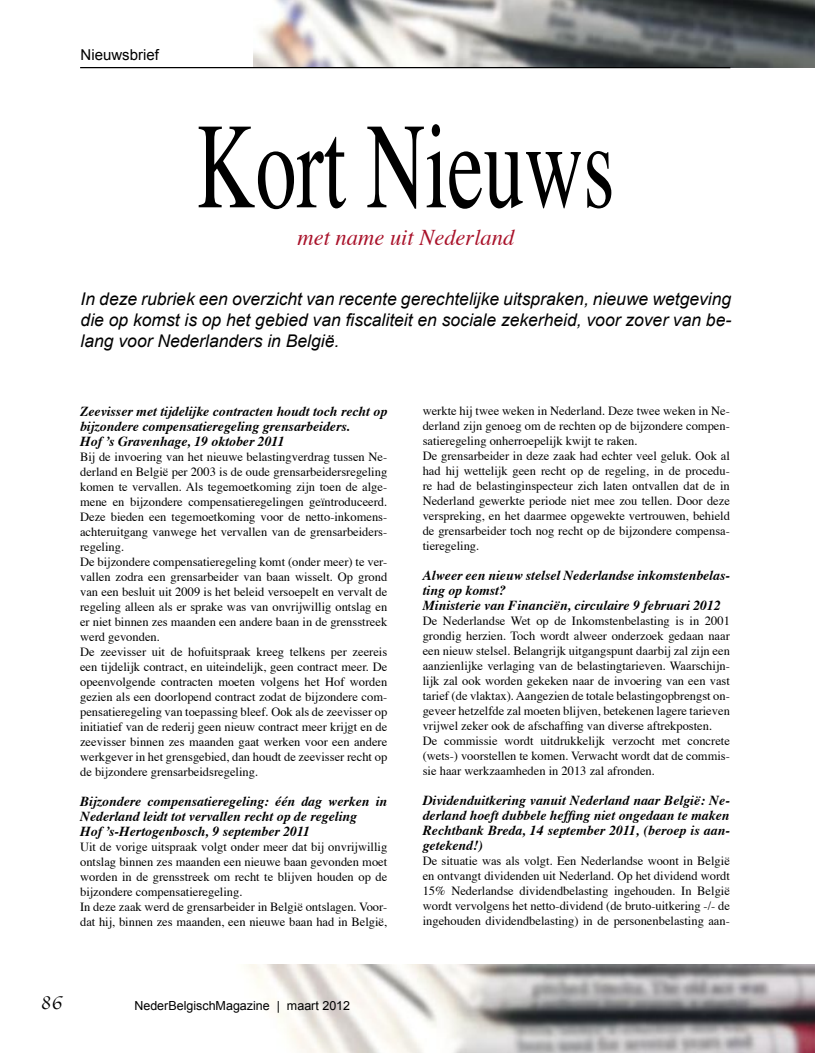
<style>
.page{position:relative;width:815px;height:1053px;background:#fff}
.page>*{position:absolute;margin:0;border:0;box-sizing:border-box;transform-origin:0 0}
.t1{font:121.88px "Times";color:#000;scale:.67 1}
.t2{font:italic 22.5px "Times";color:#a9122a}
.t3{font:20px "Apple Chancery";color:#000}
.t4{font:italic 17.5px/21px "Arial";color:#000;text-align:justify}
.t5{font:15px "Arial";color:#000}
.t6{font:italic 700 13.75px/15px "Times";color:#000}
.t7{font:12.5px/15px "Times";color:#000;text-align:justify}
.t8{font:12.5px "Arial";color:#000}
</style>
<div class="page">
<img style="left:254px;top:0;width:561px;height:67px">
<img style="left:245px;top:964px;width:570px;height:88px">
<hr style="left:80px;top:67px;width:650px;height:1px;background:#000">
<p class="t5" style="left:81px;top:46px;width:80px">Nieuwsbrief</p>
<p class="t1" style="left:197px;top:89px;width:625px">Kort Nieuws</p>
<p class="t2" style="left:298px;top:223px;width:218px">met name uit Nederland</p>
<p class="t4" style="left:81px;top:289px;width:652px">In deze rubriek een overzicht van recente gerechtelijke uitspraken, nieuwe wetgeving die op komst is op het gebied van fiscaliteit en sociale zekerheid, voor zover van be&shy;lang voor Nederlanders in België.</p>
<p class="t6" style="left:80px;top:404px;width:309px">Zeevisser met tijdelijke contracten houdt toch recht op bijzondere compensatieregeling grensarbeiders.</p>
<p class="t6" style="left:80px;top:434px;width:206px">Hof ʼs Gravenhage, 19 oktober 2011</p>
<p class="t7" style="left:80px;top:449px;width:309px">Bij de invoering van het nieuwe belastingverdrag tussen Ne&shy;derland en België per 2003 is de oude grensarbeidersregeling komen te vervallen. Als tegemoetkoming zijn toen de alge&shy;mene en bijzondere compensatieregelingen geïntroduceerd.<br>Deze bieden een tegemoetkoming voor de netto-inkomens&shy;achteruitgang vanwege het vervallen van de grensarbeiders&shy;regeling.</p>
<p class="t7" style="left:80px;top:554px;width:309px">De bijzondere compensatieregeling komt (onder meer) te ver&shy;vallen zodra een grensarbeider van baan wisselt. Op grond van een besluit uit 2009 is het beleid versoepelt en vervalt de regeling alleen als er sprake was van onvrijwillig ontslag en er niet binnen zes maanden een andere baan in de grensstreek werd gevonden.</p>
<p class="t7" style="left:80px;top:644px;width:309px">De zeevisser uit de hofuitspraak kreeg telkens per zeereis een tijdelijk contract, en uiteindelijk, geen contract meer. De opeenvolgende contracten moeten volgens het Hof worden gezien als een doorlopend contract zodat de bijzondere com&shy;pensatieregeling van toepassing bleef. Ook als de zeevisser op initiatief van de rederij geen nieuw contract meer krijgt en de zeevisser binnen zes maanden gaat werken voor een andere werkgever in het grensgebied, dan houdt de zeevisser recht op de bijzondere grensarbeidsregeling.</p>
<p class="t6" style="left:80px;top:794px;width:309px">Bijzondere compensatieregeling: één dag werken in<br>Nederland leidt tot vervallen recht op de regeling</p>
<p class="t6" style="left:80px;top:824px;width:232px">Hof ʼs-Hertogenbosch, 9 september 2011</p>
<p class="t7" style="left:80px;top:839px;width:309px">Uit de vorige uitspraak volgt onder meer dat bij onvrijwillig ontslag binnen zes maanden een nieuwe baan gevonden moet worden in de grensstreek om recht te blijven houden op de bijzondere compensatieregeling.</p>
<p class="t7" style="left:80px;top:899px;width:309px">In deze zaak werd de grensarbeider in België ontslagen. Voor&shy;dat hij, binnen zes maanden, een nieuwe baan had in België,</p>
<p class="t3" style="left:41px;top:986px;width:23px">86</p>
<p class="t8" style="left:134px;top:998px;width:217px">NederBelgischMagazine | maart 2012</p>
<p class="t7" style="left:423px;top:403px;width:309px">werkte hij twee weken in Nederland. Deze twee weken in Ne&shy;derland zijn genoeg om de rechten op de bijzondere compen&shy;satieregeling onherroepelijk kwijt te raken.</p>
<p class="t7" style="left:423px;top:448px;width:309px">De grensarbeider in deze zaak had echter veel geluk. Ook al had hij wettelijk geen recht op de regeling, in de procedu&shy;re had de belastinginspecteur zich laten ontvallen dat de in Nederland gewerkte periode niet mee zou tellen. Door deze verspreking, en het daarmee opgewekte vertrouwen, behield de grensarbeider toch nog recht op de bijzondere compensa&shy;tieregeling.</p>
<p class="t6" style="left:423px;top:568px;width:309px">Alweer een nieuw stelsel Nederlandse inkomstenbelas&shy;ting op komst?</p>
<p class="t6" style="left:423px;top:598px;width:300px">Ministerie van Financiën, circulaire 9 februari 2012</p>
<p class="t7" style="left:423px;top:613px;width:309px">De Nederlandse Wet op de Inkomstenbelasting is in 2001 grondig herzien. Toch wordt alweer onderzoek gedaan naar een nieuw stelsel. Belangrijk uitgangspunt daarbij zal zijn een aanzienlijke verlaging van de belastingtarieven. Waarschijn&shy;lijk zal ook worden gekeken naar de invoering van een vast tarief (de vlaktax). Aangezien de totale belastingopbrengst on&shy;geveer hetzelfde zal moeten blijven, betekenen lagere tarieven vrijwel zeker ook de afschaffing van diverse aftrekposten.</p>
<p class="t7" style="left:423px;top:733px;width:309px">De commissie wordt uitdrukkelijk verzocht met concrete (wets-) voorstellen te komen. Verwacht wordt dat de commis&shy;sie haar werkzaamheden in 2013 zal afronden.</p>
<p class="t6" style="left:423px;top:793px;width:309px">Dividenduitkering vanuit Nederland naar België: Ne&shy;derland hoeft dubbele heffing niet ongedaan te maken</p>
<p class="t6" style="left:423px;top:823px;width:309px">Rechtbank Breda, 14 september 2011, (beroep is aan&shy;getekend!)</p>
<p class="t7" style="left:423px;top:853px;width:309px">De situatie was als volgt. Een Nederlandse woont in België en ontvangt dividenden uit Nederland. Op het dividend wordt 15% Nederlandse dividendbelasting ingehouden. In België wordt vervolgens het netto-dividend (de bruto-uitkering -/- de ingehouden dividendbelasting) in de personenbelasting aan-</p>
</div>
